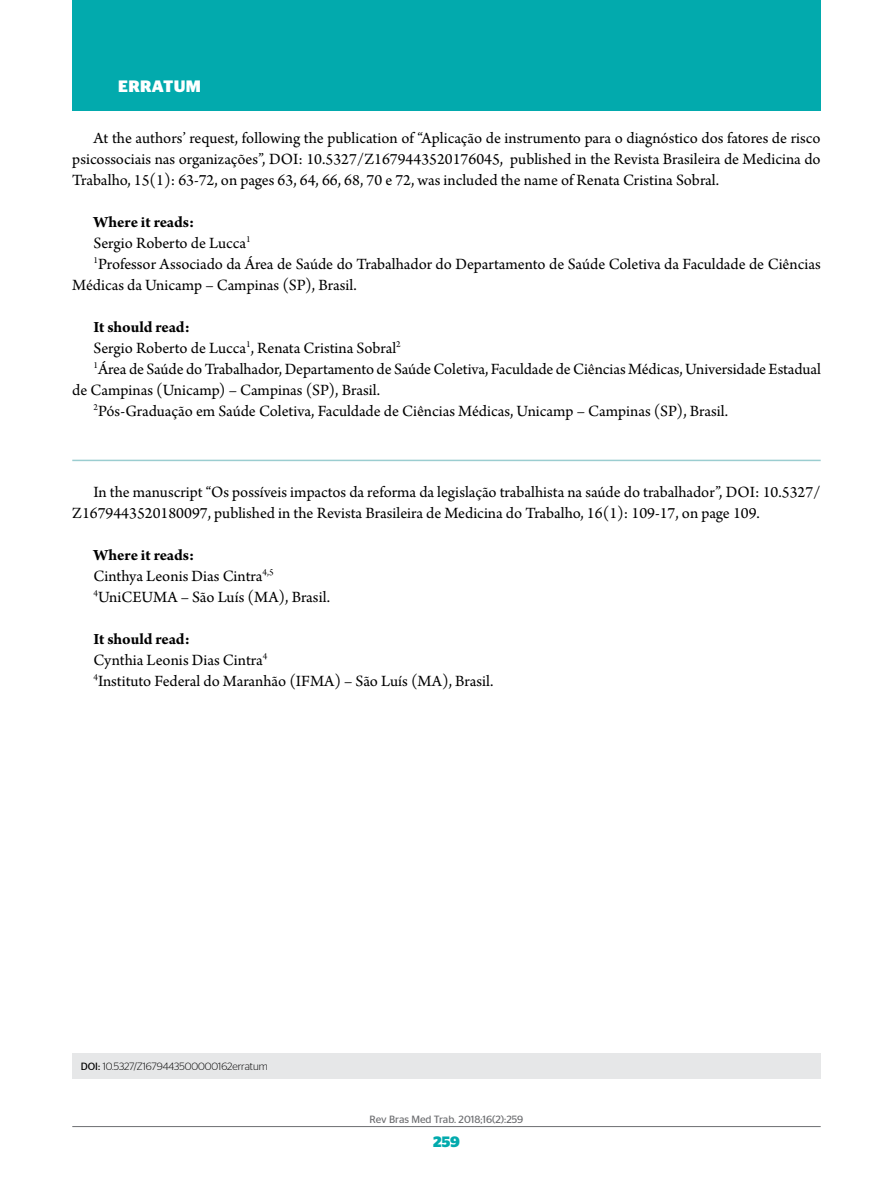
<style>
.page{position:relative;width:893px;height:1191px;background:#fff}
.page>*{position:absolute;margin:0;border:0;box-sizing:border-box;transform-origin:0 0}
.t1{font:16.5px/21px "Arno Pro";letter-spacing:-.005em;color:#000}
.t2{font:700 16.5px "Arno Pro";letter-spacing:-.005em;color:#000}
.t3{font:700 16.5px "Stag Sans";letter-spacing:.02em;color:#fff}
.t4{font:700 15px "Stag Sans";color:#02aaad}
.t5{font:300 10.5px "Stag Sans";color:#000}
.t6{font:10.5px "Stag Sans";color:#6d6e71}
.s1{font-weight:700}
.s2{font-weight:400}
</style>
<div class="page">
<hr style="left:72px;top:1126px;width:749px;height:1px;background:#6d6e71">
<div style="left:72px;top:0;width:749px;height:111px;background:#02aaad"></div>
<div style="left:72px;top:1053px;width:749px;height:25px;background:#e6e7e8"></div>
<hr style="left:72px;top:459px;width:749px;height:2px;background:#9bcdd0">
<p class="t3" style="left:118px;top:76px;width:84px">ERRATum</p>
<p class="t1" style="left:72px;top:128px;width:750px;text-align:justify;text-indent:21px">At the authors’ request, following the publication of “Aplicação de instrumento para o diagnóstico dos fatores de risco psicossociais nas organizações”, DOI: 10.5327/Z1679443520176045, published in the Revista Brasileira de Medicina do Trabalho, 15(1): 63-72, on pages 63, 64, 66, 68, 70 e 72, was included the name of Renata Cristina Sobral.</p>
<p class="t2" style="left:94px;top:212px;width:102px">Where it reads:</p>
<p class="t1" style="left:94px;top:233px;width:159px">Sergio Roberto de Lucca<sup>1</sup></p>
<p class="t1" style="left:94px;top:254px;width:729px"><sup>1</sup>Professor Associado da Área de Saúde do Trabalhador do Departamento de Saúde Coletiva da Faculdade de Ciências</p>
<p class="t1" style="left:72px;top:275px;width:286px">Médicas da Unicamp – Campinas (SP), Brasil.</p>
<p class="t2" style="left:94px;top:317px;width:98px">It should read:</p>
<p class="t1" style="left:94px;top:338px;width:309px">Sergio Roberto de Lucca<sup>1</sup>, Renata Cristina Sobral<sup>2</sup></p>
<p class="t1" style="left:94px;top:359px;width:729px"><sup>1</sup>Área de Saúde do Trabalhador, Departamento de Saúde Coletiva, Faculdade de Ciências Médicas, Universidade Estadual</p>
<p class="t1" style="left:72px;top:380px;width:309px">de Campinas (Unicamp) – Campinas (SP), Brasil.</p>
<p class="t1" style="left:94px;top:401px;width:636px"><sup>2</sup>Pós-Graduação em Saúde Coletiva, Faculdade de Ciências Médicas, Unicamp – Campinas (SP), Brasil.</p>
<p class="t1" style="left:72px;top:482px;width:750px;text-indent:21px">In the manuscript “Os possíveis impactos da reforma da legislação trabalhista na saúde do trabalhador”, DOI: 10.5327/<br>Z1679443520180097, published in the Revista Brasileira de Medicina do Trabalho, 16(1): 109-17, on page 109.</p>
<p class="t1" style="left:94px;top:545px;width:238px"><span class="s1">Where it reads:<br></span>Cinthya Leonis Dias Cintra<sup>4,5<br>4</sup>UniCEUMA – São Luís (MA), Brasil.</p>
<p class="t1" style="left:94px;top:629px;width:401px"><span class="s1">It should read:<br></span>Cynthia Leonis Dias Cintra<sup>4<br>4</sup>Instituto Federal do Maranhão (IFMA) – São Luís (MA), Brasil.</p>
<p class="t5" style="left:81px;top:1060px;width:188px"><span class="s2">DOI:</span> 10.5327/Z1679443500000162erratum</p>
<p class="t6" style="left:370px;top:1113px;width:155px">Rev Bras Med Trab. 2018;16(2):259</p>
<p class="t4" style="left:433px;top:1132px;width:28px">259</p>
</div>
